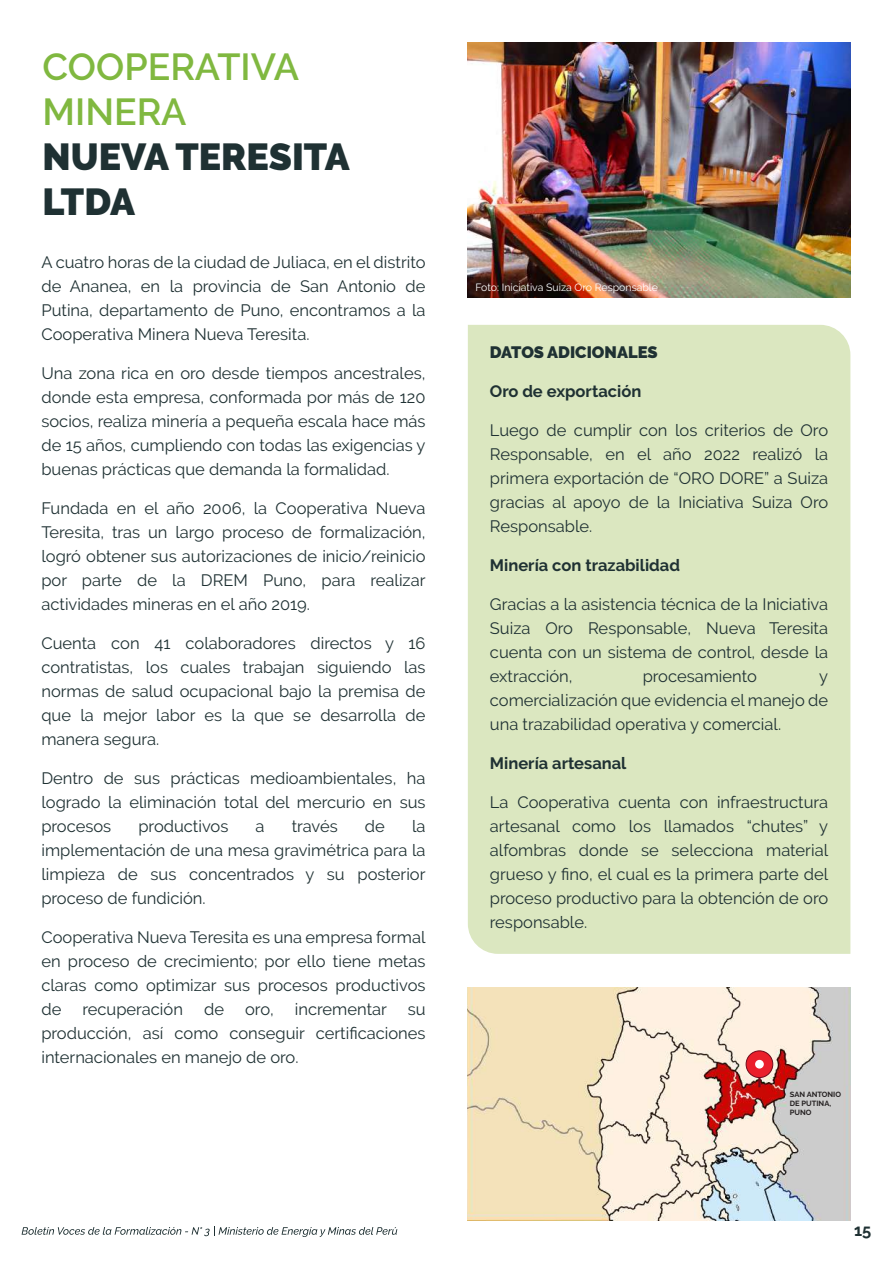
<style>
.page{position:relative;width:893px;height:1263px;background:#fff}
.page>*{position:absolute;margin:0;border:0;box-sizing:border-box;transform-origin:0 0}
.t1{font:600 37.5px/45px "Raleway";color:#80b840}
.t2{font:900 37.5px/45px "Raleway";color:#1f3133}
.t3{font:16.5px/24px "Raleway";color:#1f3133;text-align:justify}
.t4{font:700 16.5px "Raleway";color:#1f3133}
.t5{font:900 16.5px "Raleway";color:#1f3133}
.t6{font:10.5px "Raleway";color:#fff}
.t7{font:700 7.5px/9px "Raleway";color:#231f20}
</style>
<div class="page">
<svg style="left:22px;top:1226px;width:375px;height:11px"></svg>
<div style="left:468px;top:325px;width:382px;height:629px;background:#dbe7c0"></div>
<img style="left:468px;top:43px;width:382px;height:255px">
<img style="left:468px;top:988px;width:382px;height:233px">
<div style="left:746px;top:1051px;width:27px;height:26px;background:#ea1f2b;border-radius:50%"></div>
<div style="left:746px;top:1050px;width:27px;height:28px;border:1px solid #700b1b;border-radius:50%"></div>
<div style="left:755px;top:1060px;width:9px;height:8px;background:#fff;border-radius:50%"></div>
<svg style="left:758px;top:1077px;width:3px;height:10px"></svg>
<h1 class="t1" style="left:43px;top:44px;width:258px">COOPERATIVA<br>MINERA</h1>
<h1 class="t2" style="left:43px;top:134px;width:309px">NUEVA TERESITA<br>LTDA</h1>
<p class="t3" style="left:41px;top:250px;width:386px">A cuatro horas de la ciudad de Juliaca, en el distrito de Ananea, en la provincia de San Antonio de Putina, departamento de Puno, encontramos a la Cooperativa Minera Nueva Teresita.</p>
<p class="t3" style="left:41px;top:361px;width:386px">Una zona rica en oro desde tiempos ancestrales, donde esta empresa, conformada por más de 120 socios, realiza minería a pequeña escala hace más de 15 años, cumpliendo con todas las exigencias y buenas prácticas que demanda la formalidad.</p>
<p class="t3" style="left:41px;top:496px;width:386px">Fundada en el año 2006, la Cooperativa Nueva Teresita, tras un largo proceso de formalización, logró obtener sus autorizaciones de inicio/reinicio por parte de la DREM Puno, para realizar actividades mineras en el año 2019.</p>
<p class="t3" style="left:41px;top:631px;width:386px">Cuenta con 41 colaboradores directos y 16 contratistas, los cuales trabajan siguiendo las normas de salud ocupacional bajo la premisa de que la mejor labor es la que se desarrolla de manera segura.</p>
<p class="t3" style="left:41px;top:766px;width:386px">Dentro de sus prácticas medioambientales, ha logrado la eliminación total del mercurio en sus procesos</p>
<p class="t3" style="left:41px;top:814px;width:386px;text-indent:371px">la implementación de una mesa gravimétrica para la limpieza de sus concentrados y su posterior proceso de fundición.</p>
<p class="t3" style="left:41px;top:925px;width:386px">Cooperativa Nueva Teresita es una empresa formal en proceso de crecimiento; por ello tiene metas claras como optimizar sus procesos productivos de</p>
<p class="t3" style="left:138px;top:814px;width:91px">productivos</p>
<p class="t3" style="left:256px;top:814px;width:10px">a</p>
<p class="t3" style="left:292px;top:814px;width:48px">través</p>
<p class="t3" style="left:365px;top:814px;width:21px">de</p>
<p class="t3" style="left:82px;top:997px;width:102px">recuperación</p>
<p class="t3" style="left:204px;top:997px;width:21px">de</p>
<p class="t3" style="left:245px;top:997px;width:30px">oro,</p>
<p class="t3" style="left:295px;top:997px;width:94px">incrementar</p>
<p class="t3" style="left:41px;top:997px;width:386px;text-indent:366px">su producción, así como conseguir certificaciones internacionales en manejo de oro.</p>
<p class="t6" style="left:475px;top:281px;width:184px">Foto: Iniciativa Suiza Oro Responsable</p>
<p class="t5" style="left:490px;top:343px;width:169px">DATOS ADICIONALES</p>
<p class="t4" style="left:490px;top:382px;width:153px">Oro de exportación</p>
<p class="t3" style="left:490px;top:418px;width:340px">Luego de cumplir con los criterios de Oro Responsable, en el año 2022 realizó la primera exportación de “ORO DORE” a Suiza gracias al apoyo de la Iniciativa Suiza Oro Responsable.</p>
<p class="t4" style="left:490px;top:556px;width:192px">Minería con trazabilidad</p>
<p class="t3" style="left:490px;top:592px;width:340px">Gracias a la asistencia técnica de la Iniciativa Suiza Oro Responsable, Nueva Teresita cuenta con un sistema de control, desde la extracción,</p>
<p class="t3" style="left:643px;top:664px;width:116px">procesamiento</p>
<p class="t3" style="left:490px;top:664px;width:340px;text-indent:329px">y comercialización que evidencia el manejo de una trazabilidad operativa y comercial.</p>
<p class="t4" style="left:490px;top:754px;width:138px">Minería artesanal</p>
<p class="t3" style="left:490px;top:790px;width:340px">La Cooperativa cuenta con infraestructura artesanal como los llamados “chutes” y alfombras donde se selecciona material grueso y fino, el cual es la primera parte del proceso productivo para la obtención de oro responsable.</p>
<p class="t7" style="left:790px;top:1089px;width:53px">SAN ANTONIO<br>DE PUTINA,<br>PUNO</p>
<p class="t4" style="left:854px;top:1220px;width:19px">15</p>
</div>
